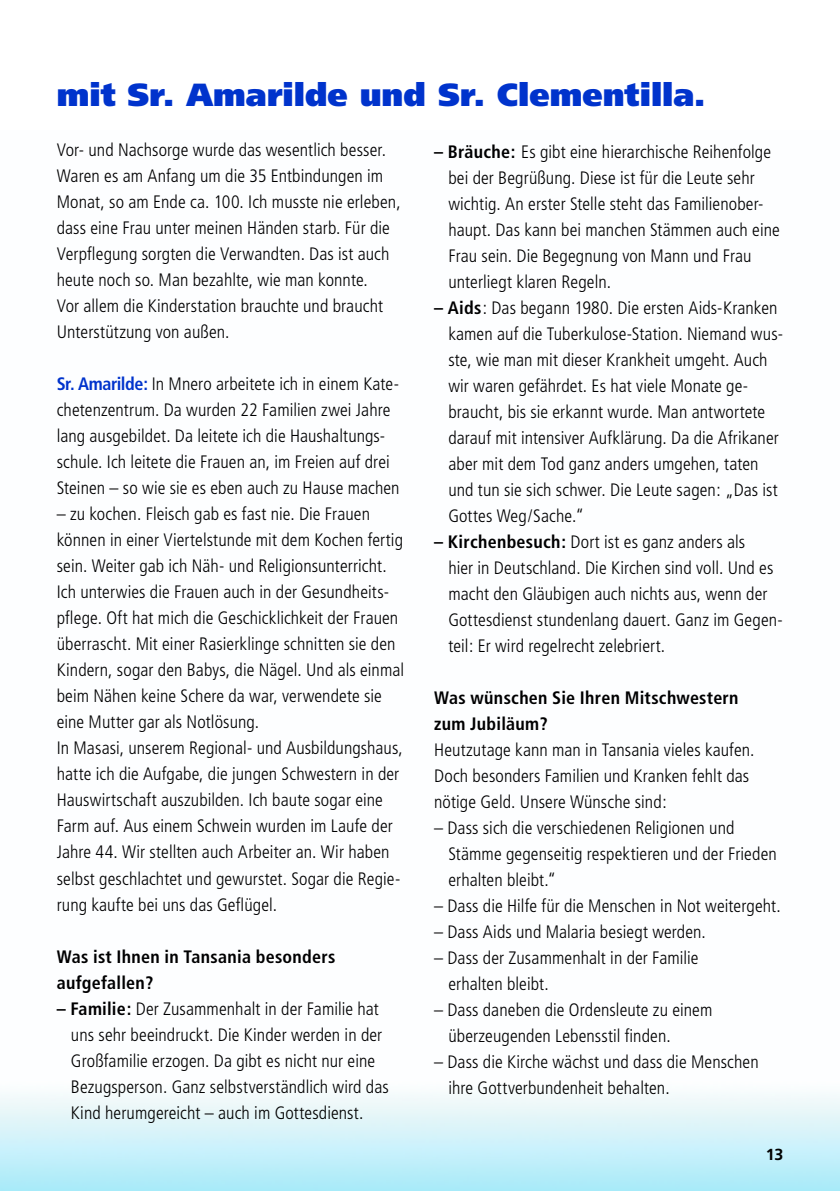
<style>
.page{position:relative;width:840px;height:1191px;background:#fff}
.page>*{position:absolute;margin:0;border:0;box-sizing:border-box;transform-origin:0 0}
.t1{font:900 32px "Frutiger";color:#03c}
.t2{font:300 condensed 18px/26px "Frutiger";letter-spacing:.005em;color:#000}
.t3{font:700 condensed 18px/26px "Frutiger";letter-spacing:.015em;color:#000}
.t4{font:700 16px "Frutiger";color:#000}
.s1{font-weight:700;color:#03c}
.s2{font-weight:700}
</style>
<div class="page">
<p class="t1" style="left:57px;top:76px;width:650px">mit Sr. Amarilde und Sr. Clementilla.</p>
<p class="t2" style="left:57px;top:137px;width:345px">Vor- und Nachsorge wurde das wesentlich besser.<br>Waren es am Anfang um die 35 Entbindungen im Monat, so am Ende ca. 100. Ich musste nie erleben, dass eine Frau unter meinen Händen starb. Für die Verpflegung sorgten die Verwandten. Das ist auch heute noch so. Man bezahlte, wie man konnte.<br>Vor allem die Kinderstation brauchte und braucht Unterstützung von außen.</p>
<p class="t2" style="left:57px;top:371px;width:344px"><span class="s1">Sr. Amarilde:</span> In Mnero arbeitete ich in einem Kate&shy;chetenzentrum. Da wurden 22 Familien zwei Jahre lang ausgebildet. Da leitete ich die Haushaltungs&shy;schule. Ich leitete die Frauen an, im Freien auf drei Steinen – so wie sie es eben auch zu Hause machen</p>
<p class="t2" style="left:57px;top:501px;width:348px">– zu kochen. Fleisch gab es fast nie. Die Frauen können in einer Viertelstunde mit dem Kochen fertig sein. Weiter gab ich Näh- und Religionsunterricht.<br>Ich unterwies die Frauen auch in der Gesundheits&shy;pflege. Oft hat mich die Geschicklichkeit der Frauen überrascht. Mit einer Rasierklinge schnitten sie den Kindern, sogar den Babys, die Nägel. Und als einmal beim Nähen keine Schere da war, verwendete sie eine Mutter gar als Notlösung.<br>In Masasi, unserem Regional- und Ausbildungshaus, hatte ich die Aufgabe, die jungen Schwestern in der Hauswirtschaft auszubilden. Ich baute sogar eine Farm auf. Aus einem Schwein wurden im Laufe der Jahre 44. Wir stellten auch Arbeiter an. Wir haben selbst geschlachtet und gewurstet. Sogar die Regie&shy;rung kaufte bei uns das Geflügel.</p>
<p class="t3" style="left:57px;top:943px;width:280px">Was ist Ihnen in Tansania besonders aufgefallen?</p>
<p class="t2" style="left:71px;top:995px;width:319px;text-indent:-14px"><span class="s2">– Familie:</span> Der Zusammenhalt in der Familie hat uns sehr beeindruckt. Die Kinder werden in der Großfamilie erzogen. Da gibt es nicht nur eine Bezugsperson. Ganz selbstverständlich wird das Kind herumgereicht – auch im Gottesdienst.</p>
<p class="t2" style="left:448px;top:138px;width:333px;text-indent:-14px"><span class="s2">– Bräuche:</span> Es gibt eine hierarchische Reihenfolge bei der Begrüßung. Diese ist für die Leute sehr wichtig. An erster Stelle steht das Familienober&shy;haupt. Das kann bei manchen Stämmen auch eine Frau sein. Die Begegnung von Mann und Frau unterliegt klaren Regeln.</p>
<p class="t2" style="left:448px;top:294px;width:336px;text-indent:-14px"><span class="s2">– Aids</span>: Das begann 1980. Die ersten Aids-Kranken kamen auf die Tuberkulose-Station. Niemand wus&shy;ste, wie man mit dieser Krankheit umgeht. Auch wir waren gefährdet. Es hat viele Monate ge&shy;braucht, bis sie erkannt wurde. Man antwortete darauf mit intensiver Aufklärung. Da die Afrikaner aber mit dem Tod ganz anders umgehen, taten und tun sie sich schwer. Die Leute sagen: „Das ist Gottes Weg/Sache.“</p>
<p class="t2" style="left:448px;top:528px;width:335px;text-indent:-14px"><span class="s2">– Kirchenbesuch:</span> Dort ist es ganz anders als<br>hier in Deutschland. Die Kirchen sind voll. Und es macht den Gläubigen auch nichts aus, wenn der Gottesdienst stundenlang dauert. Ganz im Gegen&shy;teil: Er wird regelrecht zelebriert.</p>
<p class="t2" style="left:434px;top:684px;width:321px"><span class="s2">Was wünschen Sie Ihren Mitschwestern zum Jubiläum?<br></span>Heutzutage kann man in Tansania vieles kaufen.<br>Doch besonders Familien und Kranken fehlt das nötige Geld. Unsere Wünsche sind:</p>
<p class="t2" style="left:448px;top:814px;width:330px;text-indent:-14px">– Dass sich die verschiedenen Religionen und<br>Stämme gegenseitig respektieren und der Frieden erhalten bleibt.“</p>
<p class="t2" style="left:434px;top:892px;width:348px">– Dass die Hilfe für die Menschen in Not weitergeht.</p>
<p class="t2" style="left:434px;top:918px;width:273px">– Dass Aids und Malaria besiegt werden.</p>
<p class="t2" style="left:448px;top:944px;width:251px;text-indent:-14px">– Dass der Zusammenhalt in der Familie erhalten bleibt.</p>
<p class="t2" style="left:448px;top:996px;width:265px;text-indent:-14px">– Dass daneben die Ordensleute zu einem überzeugenden Lebensstil finden.</p>
<p class="t2" style="left:448px;top:1048px;width:312px;text-indent:-14px">– Dass die Kirche wächst und dass die Menschen ihre Gottverbundenheit behalten.</p>
<p class="t4" style="left:765px;top:1144px;width:19px">13</p>
</div>
